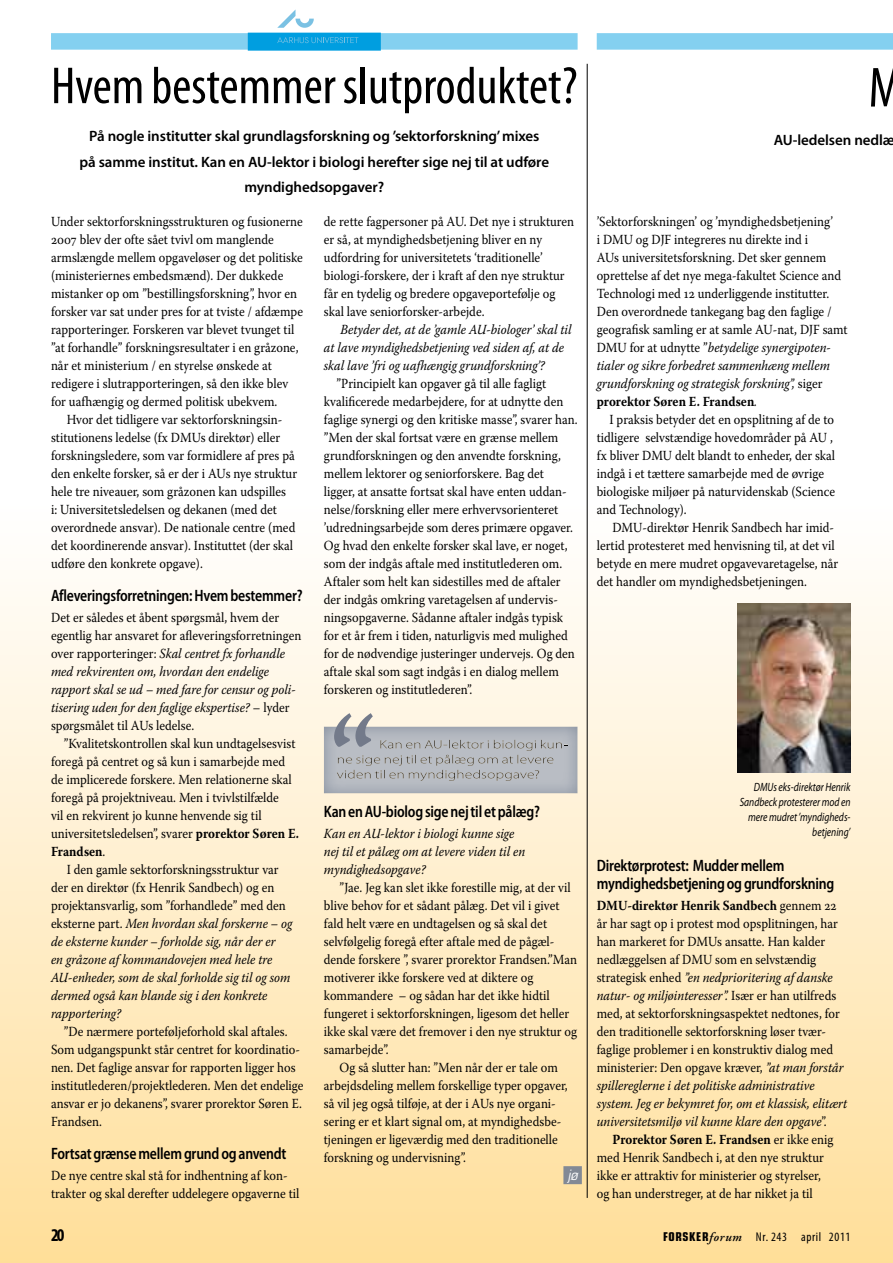
<style>
.page{position:relative;width:893px;height:1263px;background:#fff}
.page>*{position:absolute;margin:0;border:0;box-sizing:border-box;transform-origin:0 0}
.t1{font:condensed 57px "Myriad Pro";color:#000}
.t2{font:condensed 52.5px "Myriad Pro";color:#000}
.t3{font:700 condensed 18px "Myriad Pro";color:#000}
.t4{font:600 semi-condensed 16.5px/18px "Myriad Pro";letter-spacing:-.015em;color:#000;scale:.9 1}
.t5{font:600 15px/25.5px "Myriad Pro";letter-spacing:-.005em;color:#000;text-align:center}
.t6{font:13.8px/18px "Warnock Pro";color:#000;scale:.9 1}
.t7{font:italic 13.8px/18px "Warnock Pro";color:#000;scale:.9 1}
.t8{font:italic 13.8px "Eurostile LT Std";color:#fff;scale:.9 1}
.t9{font:condensed 12.75px "Myriad Pro";letter-spacing:.05em;color:#000}
.t10{font:italic 12px/15px "Myriad Pro";color:#000;text-align:right;scale:.8 1}
.s1{font-style:normal}
.s2{font-weight:700}
.s3{font-style:italic}
.s4{font-family:"Eurostile LT Std";font-weight:700;font-size:12.15px}
.s5{font-family:"Adobe Garamond Pro";font-weight:600;font-style:italic;font-stretch:normal}
</style>
<div class="page">
<div style="left:0;top:496px;width:893px;height:767px;background:linear-gradient(to bottom,#fff,#ffdf9a)"></div>
<div style="left:563px;top:1166px;width:19px;height:18px;background:#828995"></div>
<div style="left:597px;top:33px;width:296px;height:17px;background:#84d0f0"></div>
<div style="left:51px;top:33px;width:527px;height:17px;background:#84d0f0"></div>
<div style="left:248px;top:33px;width:133px;height:18px;background:#009ee0"></div>
<svg style="left:277px;top:9px;width:37px;height:19px"></svg>
<svg style="left:277px;top:37px;width:81px;height:6px"></svg>
<div style="left:323px;top:725px;width:258px;height:73px;background:#082852;opacity:.3"></div>
<svg style="left:324px;top:713px;width:254px;height:80px;background:#babcbe"></svg>
<hr style="left:587px;top:64px;width:1px;height:1134px;background:#000">
<img style="left:738px;top:604px;width:112px;height:169px">
<h2 class="t2" style="left:51px;top:54px;width:528px">Hvem bestemmer slutproduktet?</h2>
<p class="t5" style="left:79px;top:123px;width:471px">På nogle institutter skal grundlagsforskning og ’sektorforskning’ mixes på samme institut. Kan en AU-lektor i biologi herefter sige nej til at udføre myndighedsopgaver?</p>
<p class="t6" style="left:51px;top:212px;width:281px">Under sektorforskningsstrukturen og fusionerne 2007 blev der ofte sået tvivl om manglende armslængde mellem opgaveløser og det politiske (ministeriernes embedsmænd). Der dukkede mistanker op om ”bestillingsforskning”, hvor en forsker var sat under pres for at tviste / afdæmpe rapporteringer. Forskeren var blevet tvunget til ”at forhandle” forskningsresultater i en gråzone, når et ministerium / en styrelse ønskede at redigere i slutrapporteringen, så den ikke blev for uafhængig og dermed politisk ubekvem.</p>
<p class="t6" style="left:51px;top:410px;width:275px;text-indent:16px">Hvor det tidligere var sektorforskningsin&shy;stitutionens ledelse (fx DMUs direktør) eller forskningsledere, som var formidlere af pres på den enkelte forsker, så er der i AUs nye struktur hele tre niveauer, som gråzonen kan udspilles<br>i: Universitetsledelsen og dekanen (med det overordnede ansvar). De nationale centre (med det koordinerende ansvar). Instituttet (der skal udføre den konkrete opgave).</p>
<p class="t4" style="left:51px;top:586px;width:281px">Afleveringsforretningen: Hvem bestemmer?</p>
<p class="t7" style="left:51px;top:608px;width:280px"><span class="s1">Det er således et åbent spørgsmål, hvem der egentlig har ansvaret for afleveringsforretningen over rapporteringer:</span> Skal centret fx forhandle med rekvirenten om, hvordan den endelige rapport skal se ud – med fare for censur og poli&shy;tisering uden for den faglige ekspertise? <span class="s1">– lyder spørgsmålet til AUs ledelse.</span></p>
<p class="t6" style="left:51px;top:734px;width:277px;text-indent:13px">”Kvalitetskontrollen skal kun undtagelsesvist foregå på centret og så kun i samarbejde med de implicerede forskere. Men relationerne skal foregå på projektniveau. Men i tvivlstilfælde<br>vil en rekvirent jo kunne henvende sig til universitetsledelsen”, svarer <span class="s2">prorektor Søren E.<br>Frandsen</span>.</p>
<p class="t7" style="left:51px;top:860px;width:270px;text-indent:16px"><span class="s1">I den gamle sektorforskningsstruktur var der en direktør (fx Henrik Sandbech) og en projektansvarlig, som ”forhandlede” med den eksterne part.</span> Men hvordan skal forskerne – og de eksterne kunder – forholde sig, når der er<br>en gråzone af kommandovejen med hele tre AU-enheder, som de skal forholde sig til og som dermed også kan blande sig i den konkrete rapportering?</p>
<p class="t6" style="left:51px;top:1022px;width:282px;text-indent:13px">”De nærmere porteføljeforhold skal aftales.<br>Som udgangspunkt står centret for koordinatio&shy;nen. Det faglige ansvar for rapporten ligger hos institutlederen/projektlederen. Men det endelige ansvar er jo dekanens”, svarer prorektor Søren E.<br>Frandsen.</p>
<p class="t4" style="left:51px;top:1144px;width:263px">Fortsat grænse mellem grund og anvendt</p>
<p class="t6" style="left:51px;top:1166px;width:277px">De nye centre skal stå for indhentning af kon&shy;trakter og skal derefter uddelegere opgaverne til</p>
<p class="t6" style="left:324px;top:212px;width:280px">de rette fagpersoner på AU. Det nye i strukturen er så, at myndighedsbetjening bliver en ny udfordring for universitetets ‘traditionelle’ biologi-forskere, der i kraft af den nye struktur får en tydelig og bredere opgaveportefølje og skal lave seniorforsker-arbejde.</p>
<p class="t7" style="left:324px;top:320px;width:277px;text-indent:17px">Betyder det, at de ’gamle AU-biologer’ skal til at lave myndighedsbetjening ved siden af, at de skal lave ’fri og uafhængig grundforskning’?</p>
<p class="t6" style="left:324px;top:374px;width:283px;text-indent:13px">”Principielt kan opgaver gå til alle fagligt kvalificerede medarbejdere, for at udnytte den faglige synergi og den kritiske masse”, svarer han. ”Men der skal fortsat være en grænse mellem grundforskningen og den anvendte forskning, mellem lektorer og seniorforskere. Bag det ligger, at ansatte fortsat skal have enten uddan&shy;nelse/forskning eller mere erhvervsorienteret ’udredningsarbejde som deres primære opgaver.<br>Og hvad den enkelte forsker skal lave, er noget, som der indgås aftale med institutlederen om.<br>Aftaler som helt kan sidestilles med de aftaler der indgås omkring varetagelsen af undervis&shy;ningsopgaverne. Sådanne aftaler indgås typisk for et år frem i tiden, naturligvis med mulighed for de nødvendige justeringer undervejs. Og den aftale skal som sagt indgås i en dialog mellem forskeren og institutlederen”.</p>
<p class="t4" style="left:324px;top:802px;width:242px">Kan en AU-biolog sige nej til et pålæg?</p>
<p class="t7" style="left:324px;top:824px;width:225px">Kan en AU-lektor i biologi kunne sige nej til et pålæg om at levere viden til en myndighedsopgave?</p>
<p class="t6" style="left:324px;top:878px;width:283px;text-indent:16px">”Jae. Jeg kan slet ikke forestille mig, at der vil blive behov for et sådant pålæg. Det vil i givet fald helt være en undtagelsen og så skal det selvfølgelig foregå efter aftale med de pågæl&shy;dende forskere ”, svarer prorektor Frandsen.”Man motiverer ikke forskere ved at diktere og kommandere – og sådan har det ikke hidtil fungeret i sektorforskningen, ligesom det heller ikke skal være det fremover i den nye struktur og samarbejde”.</p>
<p class="t6" style="left:324px;top:1058px;width:272px;text-indent:16px">Og så slutter han: ”Men når der er tale om arbejdsdeling mellem forskellige typer opgaver, så vil jeg også tilføje, at der i AUs nye organi&shy;sering er et klart signal om, at myndighedsbe&shy;tjeningen er ligeværdig med den traditionelle forskning og undervisning”.</p>
<p class="t8" style="left:568px;top:1166px;width:13px">jø</p>
<h1 class="t1" style="left:868px;top:53px;width:36px">M</h1>
<p class="t5" style="left:774px;top:127px;width:122px">AU-ledelsen nedlæ</p>
<p class="t6" style="left:597px;top:212px;width:280px">’Sektorforskningen’ og ’myndighedsbetjening’<br>i DMU og DJF integreres nu direkte ind i<br>AUs universitetsforskning. Det sker gennem oprettelse af det nye mega-fakultet Science and Technologi med 12 underliggende institutter.<br>Den overordnede tankegang bag den faglige / geografisk samling er at samle AU-nat, DJF samt DMU for at udnytte ”<span class="s3">betydelige synergipoten&shy;tialer og sikre forbedret sammenhæng mellem grundforskning og strategisk forskning”,</span> siger <span class="s2">prorektor Søren E. Frandsen</span><span class="s3">.</span></p>
<p class="t6" style="left:597px;top:410px;width:266px;text-indent:13px">I praksis betyder det en opsplitning af de to tidligere selvstændige hovedområder på AU , fx bliver DMU delt blandt to enheder, der skal indgå i et tættere samarbejde med de øvrige biologiske miljøer på naturvidenskab (Science and Technology).</p>
<p class="t6" style="left:597px;top:518px;width:270px;text-indent:16px">DMU-direktør Henrik Sandbech har imid&shy;lertid protesteret med henvisning til, at det vil betyde en mere mudret opgavevaretagelse, når det handler om myndighedsbetjeningen.</p>
<p class="t10" style="left:740px;top:779px;width:140px">DMUs eks-direktør Henrik<br>Sandbeck protesterer mod en mere mudret ’myndigheds&shy;betjening’</p>
<p class="t4" style="left:597px;top:856px;width:266px">Direktørprotest: Mudder mellem myndighedsbetjening og grundforskning</p>
<p class="t6" style="left:597px;top:896px;width:280px"><span class="s2">DMU-direktør Henrik Sandbech</span> gennem 22 år har sagt op i protest mod opsplitningen, har han markeret for DMUs ansatte. Han kalder nedlæggelsen af DMU som en selvstændig strategisk enhed <span class="s3">”en nedprioritering af danske natur- og miljøinteresser”.</span> Især er han utilfreds med, at sektorforskningsaspektet nedtones, for den traditionelle sektorforskning løser tvær&shy;faglige problemer i en konstruktiv dialog med ministerier: Den opgave kræver, <span class="s3">”at man forstår spillereglerne i det politiske administrative system. Jeg er bekymret for, om et klassisk, elitært universitetsmiljø vil kunne klare den opgave</span>”.</p>
<p class="t6" style="left:597px;top:1130px;width:265px;text-indent:16px"><span class="s2">Prorektor Søren E. Frandsen</span> er ikke enig med Henrik Sandbech i, at den nye struktur ikke er attraktiv for ministerier og styrelser, og han understreger, at de har nikket ja til</p>
<h3 class="t3" style="left:51px;top:1224px;width:15px">20</h3>
<p class="t9" style="left:663px;top:1229px;width:189px"><span class="s4">FORSKER</span><span class="s5">forum</span> Nr. 243 april 2011</p>
</div>
